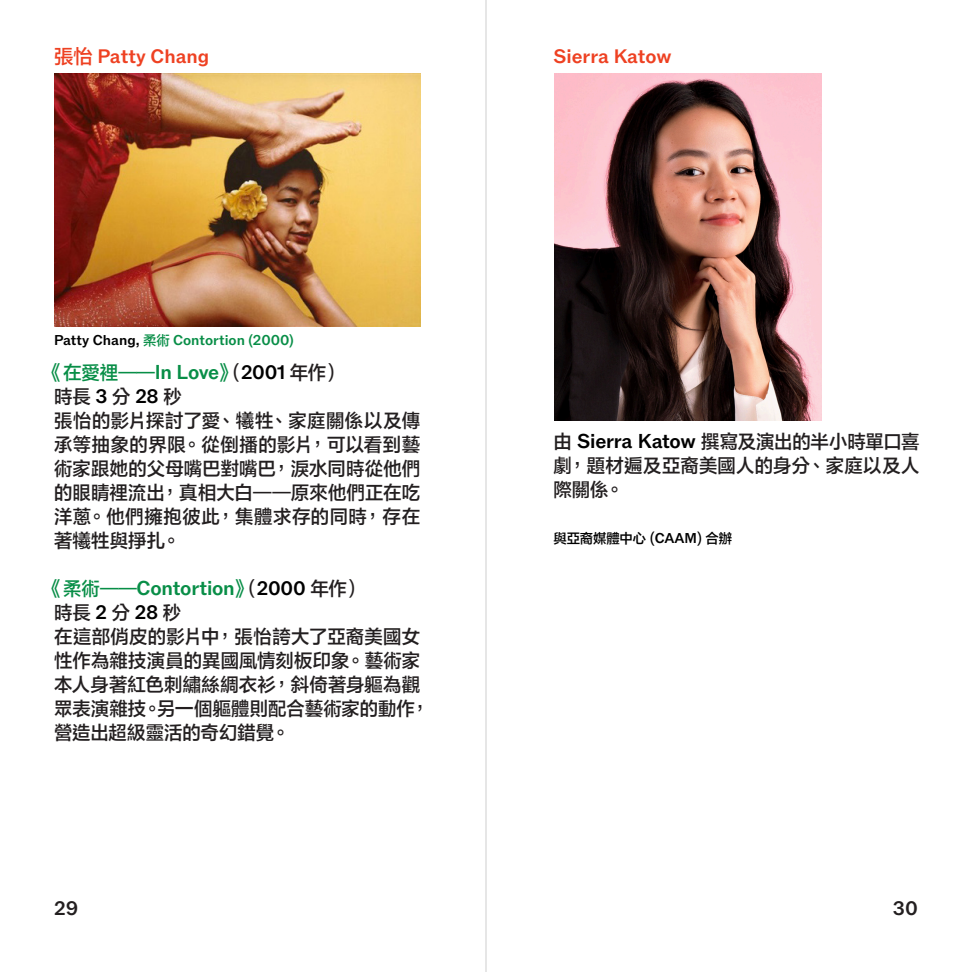
<style>
.page{position:relative;width:972px;height:972px;background:#fff}
.page>*{position:absolute;margin:0;border:0;box-sizing:border-box;transform-origin:0 0}
.t1{font:500 20.1px "ABCROM Unlicensed Trial";letter-spacing:-.015em;color:#088e47}
.t2{font:500 19.5px "ABCROM Unlicensed Trial";color:#ee4122}
.t3{font:500 19.5px "ABCROM Unlicensed Trial";color:#231f20}
.t4{font:18.75px/24px "FZLTZHB BIG5 0";letter-spacing:.01em;color:#231f20}
.t5{font:500 14.25px "ABCROM Unlicensed Trial";color:#088e47}
.t6{font:13.5px "FZLTZHB BIG5 0";letter-spacing:-.01em;color:#000}
.s1{font-family:"FZLTZHB B51 0";font-weight:400}
.s2{color:#000}
.s3{font-family:"FZLTZHB BIG5 0";font-weight:400;font-size:13.5px}
.s4{color:#088e47}
.s5{font-family:"ABCROM Unlicensed Trial";font-weight:500;font-size:20.1px;color:#088e47}
.s6{font-family:"ABCROM Unlicensed Trial";font-weight:500;font-size:19.5px;color:#000}
.s7{font-family:"FZLTZHB BIG5 0";font-weight:400;font-size:18.75px}
.s8{font-family:"FZLTZHB BIG5 0";font-weight:400;font-size:18.75px;color:#231f20}
.s9{font-size:19.5px;color:#000}
.s10{font-family:"ABCROM Unlicensed Trial";font-weight:500;font-size:20.1px;color:#000}
.s11{font-family:"ABCROM Unlicensed Trial";font-weight:500;font-size:14.25px}
</style>
<div class="page">
<img style="left:54px;top:73px;width:366px;height:253px">
<img style="left:555px;top:73px;width:267px;height:347px">
<hr style="left:485px;top:0;width:2px;height:972px;background:#231f20">
<p class="t2" style="left:54px;top:44px;width:157px"><span class="s1">張怡</span> Patty Chang</p>
<p class="t5" style="left:54px;top:331px;width:241px"><span class="s2">Patty Chang,</span> <span class="s3">柔術</span> Contortion (2000)</p>
<p class="t4" style="left:54px;top:360px;width:289px;text-indent:-9px"><span class="s4">《在愛裡——</span><span class="s5">In Love</span><span class="s4">》</span>（<span class="s6">2001</span> 年作）時長 <span class="s6">3</span> 分 <span class="s6">28</span> 秒</p>
<p class="t4" style="left:54px;top:408px;width:368px;text-align:justify">張怡的影片探討了愛、犧牲、家庭關係以及傳承等抽象的界限。從倒播的影片，可以看到藝術家跟她的父母嘴巴對嘴巴，淚水同時從他們的眼睛裡流出，真相大白——原來他們正在吃洋蔥。他們擁抱彼此，集體求存的同時，存在著犧牲與掙扎。</p>
<p class="t1" style="left:45px;top:576px;width:319px"><span class="s7">《柔術——</span>Contortion<span class="s7">》</span><span class="s8">（</span><span class="s9">2000</span> <span class="s8">年作）</span></p>
<p class="t4" style="left:54px;top:600px;width:129px">時長 <span class="s6">2</span> 分 <span class="s6">28</span> 秒</p>
<p class="t4" style="left:54px;top:624px;width:377px">在這部俏皮的影片中，張怡誇大了亞裔美國女性作為雜技演員的異國風情刻板印象。藝術家本人身著紅色刺繡絲綢衣衫，斜倚著身軀為觀眾表演雜技。另一個軀體則配合藝術家的動作，營造出超級靈活的奇幻錯覺。</p>
<p class="t2" style="left:554px;top:44px;width:120px">Sierra Katow</p>
<p class="t4" style="left:554px;top:429px;width:368px;text-align:justify">由 <span class="s10">Sierra Katow</span> 撰寫及演出的半小時單口喜劇，題材遍及亞裔美國人的身分、家庭以及人際關係。</p>
<p class="t6" style="left:554px;top:529px;width:180px">與亞裔媒體中心 (<span class="s11">CAAM</span>) 合辦</p>
<p class="t3" style="left:54px;top:897px;width:26px">29</p>
<p class="t3" style="left:893px;top:897px;width:27px">30</p>
</div>
